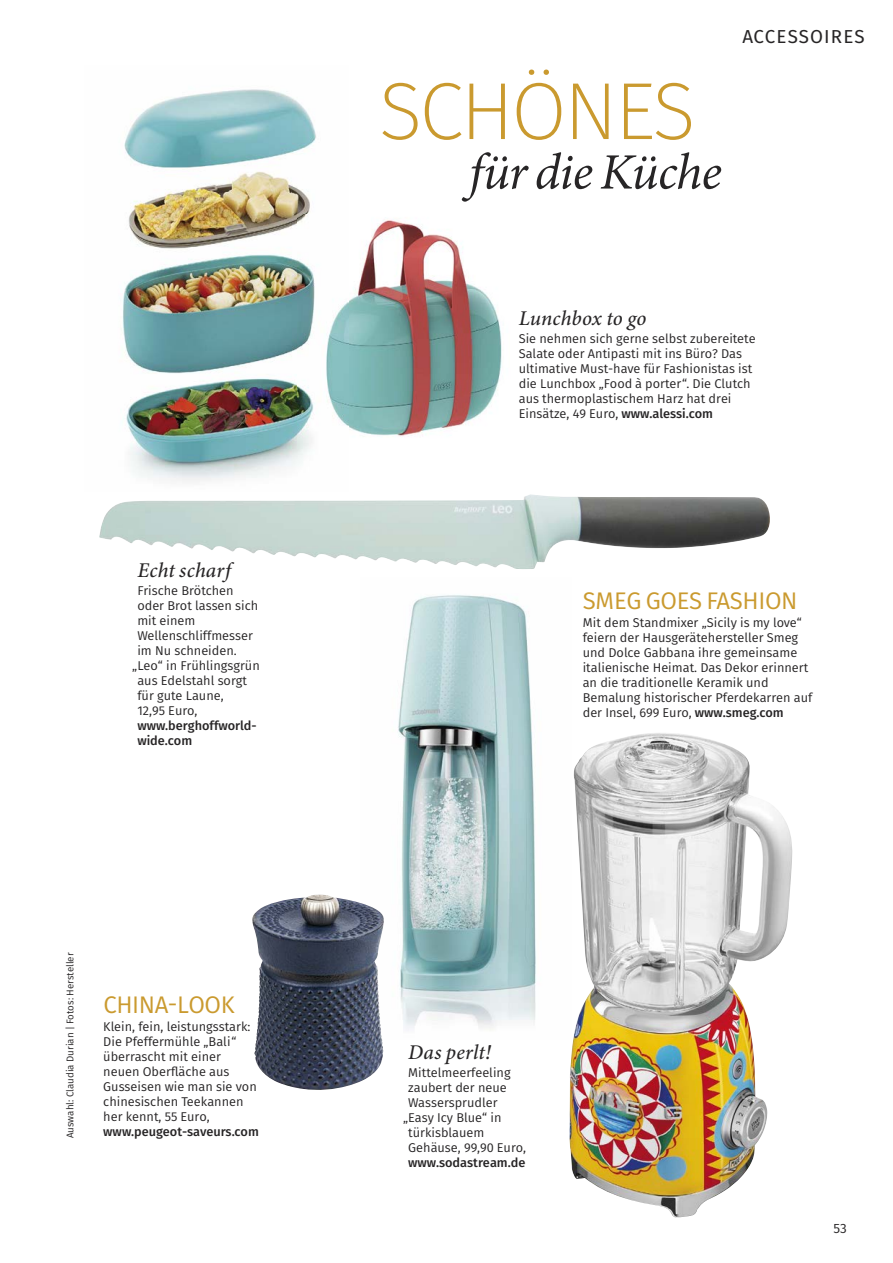
<style>
.page{position:relative;width:893px;height:1263px;background:#fff}
.page>*{position:absolute;margin:0;border:0;box-sizing:border-box;transform-origin:0 0}
.t1{font:200 81px "Fira Sans";letter-spacing:-.04em;color:#ca9a2f}
.t2{font:italic 51px "Minion Pro";letter-spacing:-.02em;color:#272526}
.t3{font:24px "Fira Sans";letter-spacing:-.015em;color:#ca9a2f}
.t4{font:italic 500 21px "Minion Pro";letter-spacing:.01em;color:#272526}
.t5{font:18.75px "Fira Sans";letter-spacing:.06em;color:#272526}
.t6{font:13.5px "Fira Sans";color:#272526}
.t7{font:12.75px/15px "Fira Sans";color:#272526}
.t8{font:500 12.75px/15px "Fira Sans";color:#272526}
.t9{font:9.75px "Fira Sans";color:#272526}
.s1{font-weight:500}
</style>
<div class="page">
<img style="left:398px;top:595px;width:138px;height:435px">
<img style="left:569px;top:733px;width:224px;height:485px">
<img style="left:122px;top:89px;width:194px;height:393px">
<img style="left:252px;top:894px;width:132px;height:196px">
<img style="left:99px;top:494px;width:671px;height:75px">
<img style="left:298px;top:214px;width:204px;height:234px">
<h3 class="t4" style="left:137px;top:558px;width:95px">Echt scharf</h3>
<p class="t7" style="left:137px;top:584px;width:98px">Frische Brötchen</p>
<p class="t7" style="left:137px;top:599px;width:122px">oder Brot lassen sich</p>
<p class="t7" style="left:137px;top:614px;width:60px">mit einem</p>
<p class="t7" style="left:137px;top:629px;width:117px">Wellenschliff messer</p>
<p class="t7" style="left:137px;top:644px;width:101px">im Nu schneiden.</p>
<p class="t7" style="left:132px;top:659px;width:129px">„Leo“ in Frühlingsgrün</p>
<p class="t7" style="left:137px;top:674px;width:111px">aus Edelstahl sorgt</p>
<p class="t7" style="left:137px;top:689px;width:88px">für gute Laune,</p>
<p class="t7" style="left:137px;top:704px;width:62px">12,95 Euro,</p>
<p class="t8" style="left:137px;top:719px;width:121px">www.berghoffworld&shy;wide.com</p>
<p class="t9" style="left:66px;top:1138px;width:187px;rotate:-90deg">Auswahl: Claudia Durian | Fotos: Hersteller</p>
<h3 class="t3" style="left:103px;top:995px;width:133px">CHINA-LOOK</h3>
<p class="t7" style="left:103px;top:1020px;width:155px">Klein, fein, leistungsstark:<br>Die Pfeffermühle „Bali“ überrascht mit einer neuen Oberfläche aus<br>Guss eisen wie man sie von chinesischen Tee kannen her kennt, 55 Euro,</p>
<p class="t8" style="left:103px;top:1125px;width:157px">www.peugeot-saveurs.com</p>
<h1 class="t1" style="left:379px;top:54px;width:318px">SCHÖNES</h1>
<h2 class="t2" style="left:469px;top:141px;width:254px">für die Küche</h2>
<h3 class="t5" style="left:742px;top:30px;width:124px">ACCESSOIRES</h3>
<h3 class="t4" style="left:519px;top:306px;width:129px">Lunchbox to go</h3>
<p class="t7" style="left:519px;top:332px;width:238px">Sie nehmen sich gerne selbst zu bereitete Salate oder Antipasti mit ins Büro? Das ultimative Must-have für Fashionistas ist die Lunchbox „Food à porter“. Die Clutch aus thermo plastischem Harz hat drei Einsätze, 49 Euro, <span class="s1">www.alessi.com</span></p>
<h3 class="t3" style="left:583px;top:591px;width:216px">SMEG GOES FASHION</h3>
<p class="t7" style="left:583px;top:616px;width:231px">Mit dem Standmixer „Sicily is my love“ feiern der Hausgerätehersteller Smeg und Dolce Gabbana ihre gemeinsame italienische Heimat. Das Dekor erinnert an die traditionelle Keramik und<br>Be malung historischer Pferdekarren auf der Insel, 699 Euro, <span class="s1">www.smeg.com</span></p>
<h3 class="t4" style="left:408px;top:1040px;width:84px">Das perlt!</h3>
<p class="t7" style="left:408px;top:1066px;width:104px">Mittelmeerfeeling</p>
<p class="t7" style="left:408px;top:1081px;width:100px">zaubert der neue</p>
<p class="t7" style="left:408px;top:1096px;width:91px">Wassersprudler</p>
<p class="t7" style="left:403px;top:1111px;width:100px">„Easy Icy Blue“ in</p>
<p class="t7" style="left:408px;top:1126px;width:78px">türkisblauem</p>
<p class="t7" style="left:408px;top:1141px;width:119px">Gehäuse, 99,90 Euro,</p>
<p class="t8" style="left:408px;top:1156px;width:119px">www.sodastream.de</p>
<p class="t6" style="left:833px;top:1223px;width:15px">53</p>
</div>
